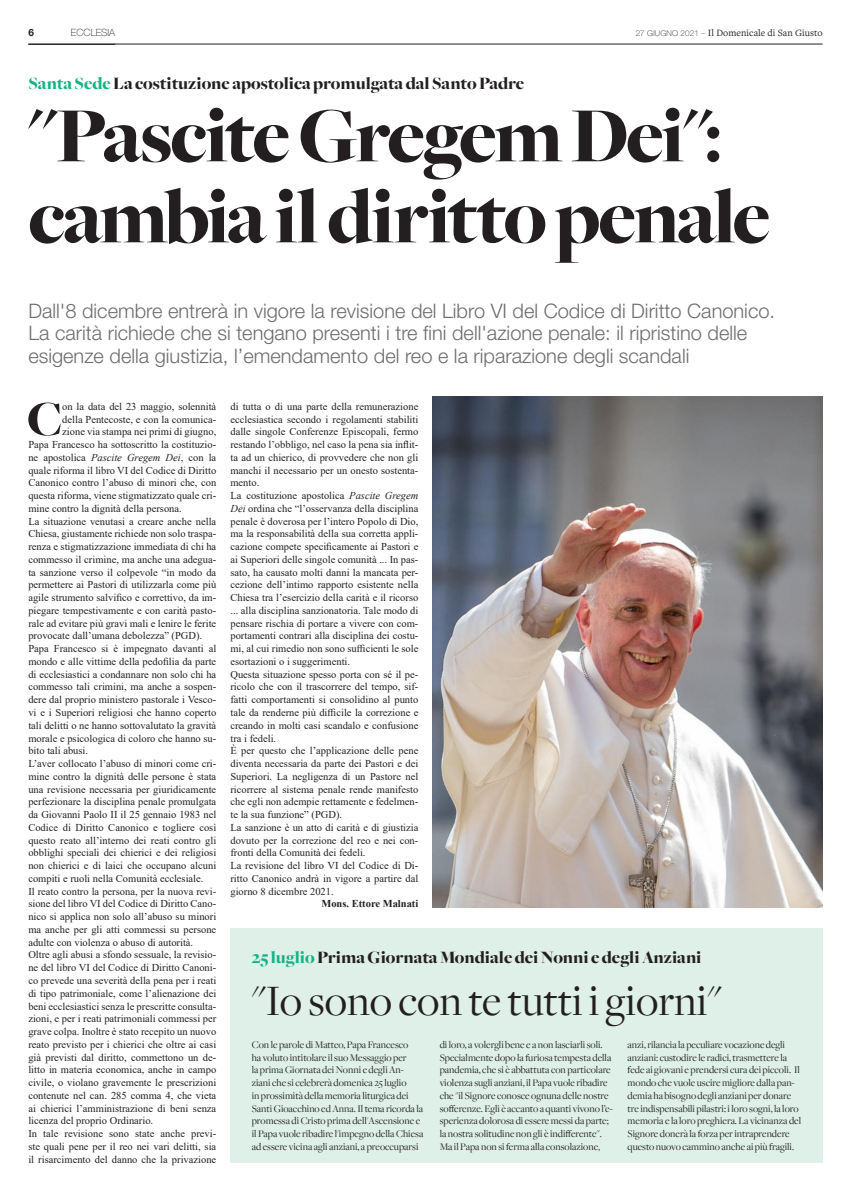
<style>
.page{position:relative;width:851px;height:1191px;background:#fff}
.page>*{position:absolute;margin:0;border:0;box-sizing:border-box;transform-origin:0 0}
.t1{font:900 81px/81px "Freight Big";letter-spacing:-.035em;color:#231f20}
.t2{font:900 51.3px "Freight Big";color:#231f20}
.t3{font:45px "Freight Disp";color:#231f20}
.t4{font:300 20px/22.5px "Helvetica Neue LT Std";color:#6c6d70}
.t5{font:900 18px "Freight Big";color:#231f20}
.t6{font:10.5px/12.8px "Times New Roman";color:#231f20;text-align:justify}
.t7{font:10.5px/12.8px "Freight Disp";color:#231f20}
.t8{font:700 10.5px "Times New Roman";color:#231f20}
.t9{font:10px "Freight Text Pro";color:#231f20}
.t10{font:100 10px "Helvetica Neue LT Std";color:#231f20}
.t11{font:700 10px "Helvetica Neue LT Std";color:#231f20}
.s1{font-family:"Helvetica Neue LT Std";font-weight:100;font-size:8px}
.s2{color:#12b385}
.s3{font-style:italic}
</style>
<div class="page">
<hr style="left:28px;top:44px;width:794px;height:1px;background:#231f20">
<img style="left:432px;top:397px;width:390px;height:510px">
<div style="left:230px;top:927px;width:592px;height:235px;background:#def0e7"></div>
<p class="t11" style="left:28px;top:26px;width:7px">6</p>
<p class="t10" style="left:71px;top:26px;width:46px">ECCLESIA</p>
<p class="t9" style="left:635px;top:26px;width:188px"><span class="s1">27 GIUGNO 2021 –</span> Il Domenicale di San Giusto</p>
<p class="t5" style="left:28px;top:74px;width:497px"><span class="s2">Santa Sede</span> La costituzione apostolica promulgata dal Santo Padre</p>
<p class="t1" style="left:28px;top:97px;width:743px">"Pascite Gregem Dei": cambia il diritto penale</p>
<p class="t4" style="left:28px;top:299px;width:748px">Dall'8 dicembre entrerà in vigore la revisione del Libro VI del Codice di Diritto Canonico.</p>
<p class="t4" style="left:28px;top:322px;width:720px">La carità richiede che si tengano presenti i tre fini dell'azione penale: il ripristino delle esigenze della giustizia, l’emendamento del reo e la riparazione degli scandali</p>
<p class="t2" style="left:27px;top:390px;width:37px">C</p>
<p class="t6" style="left:62px;top:399px;width:155px">on la data del 23 maggio, solennità</p>
<p class="t6" style="left:62px;top:412px;width:155px">della Pentecoste, e con la comunica-</p>
<p class="t6" style="left:62px;top:425px;width:155px">zione via stampa nei primi di giugno,</p>
<p class="t6" style="left:28px;top:438px;width:189px">Papa Francesco ha sottoscritto la costituzio-</p>
<p class="t6" style="left:28px;top:450px;width:189px">ne apostolica <span class="s3">Pascite Gregem Dei</span>, con la</p>
<p class="t6" style="left:28px;top:463px;width:189px">quale riforma il libro VI del Codice di Diritto</p>
<p class="t6" style="left:28px;top:476px;width:189px">Canonico contro l’abuso di minori che, con</p>
<p class="t6" style="left:28px;top:489px;width:189px">questa riforma, viene stigmatizzato quale cri-</p>
<p class="t6" style="left:28px;top:501px;width:155px">mine contro la dignità della persona.</p>
<p class="t6" style="left:28px;top:514px;width:189px">La situazione venutasi a creare anche nella Chiesa, giustamente richiede non solo traspa&shy;renza e stigmatizzazione immediata di chi ha commesso il crimine, ma anche una adegua&shy;ta sanzione verso il colpevole “in modo da permettere ai Pastori di utilizzarla come più agile strumento salvifico e correttivo, da im&shy;piegare tempestivamente e con carità pasto&shy;rale ad evitare più gravi mali e lenire le ferite provocate dall’umana debolezza” (PGD).</p>
<p class="t6" style="left:28px;top:642px;width:189px">Papa Francesco si è impegnato davanti al mondo e alle vittime della pedofilia da parte di ecclesiastici a condannare non solo chi ha commesso tali crimini, ma anche a sospen&shy;dere dal proprio ministero pastorale i Vesco&shy;vi e i Superiori religiosi che hanno coperto tali delitti o ne hanno sottovalutato la gravità morale e psicologica di coloro che hanno su&shy;bito tali abusi.</p>
<p class="t6" style="left:28px;top:757px;width:189px">L’aver collocato l’abuso di minori come cri&shy;mine contro la dignità delle persone è stata una revisione necessaria per giuridicamente perfezionare la disciplina penale promulgata da Giovanni Paolo II il 25 gennaio 1983 nel Codice di Diritto Canonico e togliere così questo reato all’interno dei reati contro gli obblighi speciali dei chierici e dei religiosi non chierici e di laici che occupano alcuni compiti e ruoli nella Comunità ecclesiale.</p>
<p class="t6" style="left:28px;top:884px;width:189px">Il reato contro la persona, per la nuova revi&shy;sione del libro VI del Codice di Diritto Cano&shy;nico si applica non solo all’abuso su minori ma anche per gli atti commessi su persone adulte con violenza o abuso di autorità.</p>
<p class="t6" style="left:28px;top:948px;width:189px">Oltre agli abusi a sfondo sessuale, la revisio&shy;ne del libro VI del Codice di Diritto Canoni&shy;co prevede una severità della pena per i reati di tipo patrimoniale, come l’alienazione dei beni ecclesiastici senza le prescritte consulta&shy;zioni, e per i reati patrimoniali commessi per grave colpa. Inoltre è stato recepito un nuovo reato previsto per i chierici che oltre ai casi già previsti dal diritto, commettono un de&shy;litto in materia economica, anche in campo civile, o violano gravemente le prescrizioni contenute nel can. 285 comma 4, che vieta ai chierici l’amministrazione di beni senza licenza del proprio Ordinario.</p>
<p class="t6" style="left:28px;top:1126px;width:189px">In tale revisione sono state anche previ&shy;ste quali pene per il reo nei vari delitti, sia il risarcimento del danno che la privazione</p>
<p class="t6" style="left:230px;top:399px;width:189px">di tutta o di una parte della remunerazione ecclesiastica secondo i regolamenti stabiliti dalle singole Conferenze Episcopali, fermo restando l’obbligo, nel caso la pena sia inflit&shy;ta ad un chierico, di provvedere che non gli manchi il necessario per un onesto sostenta&shy;mento.</p>
<p class="t6" style="left:230px;top:489px;width:189px">La costituzione apostolica <span class="s3">Pascite Gregem Dei</span> ordina che “l’osservanza della disciplina penale è doverosa per l’intero Popolo di Dio, ma la responsabilità della sua corretta appli&shy;cazione compete specificamente ai Pastori e ai Superiori delle singole comunità ... In pas&shy;sato, ha causato molti danni la mancata per&shy;cezione dell’intimo rapporto esistente nella Chiesa tra l’esercizio della carità e il ricorso ... alla disciplina sanzionatoria. Tale modo di pensare rischia di portare a vivere con com&shy;portamenti contrari alla disciplina dei costu&shy;mi, al cui rimedio non sono sufficienti le sole esortazioni o i suggerimenti.</p>
<p class="t6" style="left:230px;top:667px;width:189px">Questa situazione spesso porta con sé il pe&shy;ricolo che con il trascorrere del tempo, sif&shy;fatti comportamenti si consolidino al punto tale da renderne più difficile la correzione e creando in molti casi scandalo e confusione tra i fedeli.</p>
<p class="t6" style="left:230px;top:744px;width:189px">È per questo che l’applicazione delle pene diventa necessaria da parte dei Pastori e dei Superiori. La negligenza di un Pastore nel ricorrere al sistema penale rende manifesto che egli non adempie rettamente e fedelmen&shy;te la sua funzione” (PGD).</p>
<p class="t6" style="left:230px;top:820px;width:189px">La sanzione è un atto di carità e di giustizia dovuto per la correzione del reo e nei con&shy;fronti della Comunità dei fedeli.</p>
<p class="t6" style="left:230px;top:859px;width:189px">La revisione del libro VI del Codice di Di&shy;ritto Canonico andrà in vigore a partire dal giorno 8 dicembre 2021.</p>
<p class="t8" style="left:321px;top:896px;width:98px">Mons. Ettore Malnati</p>
<p class="t5" style="left:252px;top:947px;width:451px"><span class="s2">25 luglio</span> Prima Giornata Mondiale dei Nonni e degli Anziani</p>
<p class="t3" style="left:252px;top:976px;width:471px">"Io sono con te tutti i giorni"</p>
<p class="t7" style="left:252px;top:1038px;width:173px">Con le parole di Matteo, Papa Francesco<br>ha voluto intitolare il suo Messaggio per<br>la prima Giornata dei Nonni e degli An&shy;ziani che si celebrerà domenica 25 luglio<br>in prossimità della memoria liturgica dei Santi Gioacchino ed Anna. Il tema ricorda la promessa di Cristo prima dell'Ascensione e il Papa vuole ribadire l'impegno della Chiesa ad essere vicina agli anziani, a preoccuparsi</p>
<p class="t7" style="left:439px;top:1038px;width:175px">di loro, a volergli bene e a non lasciarli soli.<br>Specialmente dopo la furiosa tempesta della pandemia, che si è abbattuta con particolare violenza sugli anziani, il Papa vuole ribadire che "il Signore conosce ognuna delle nostre sofferenze. Egli è accanto a quanti vivono l’e&shy;sperienza dolorosa di essere messi da parte; la nostra solitudine non gli è indifferente".<br>Ma il Papa non si ferma alla consolazione,</p>
<p class="t7" style="left:627px;top:1038px;width:175px">anzi, rilancia la peculiare vocazione degli anziani: custodire le radici, trasmettere la fede ai giovani e prendersi cura dei piccoli. Il mondo che vuole uscire migliore dalla pan&shy;demia ha bisogno degli anziani per donare tre indispensabili pilastri: i loro sogni, la loro memoria e la loro preghiera. La vicinanza del Signore donerà la forza per intraprendere questo nuovo cammino anche ai più fragili.</p>
</div>
